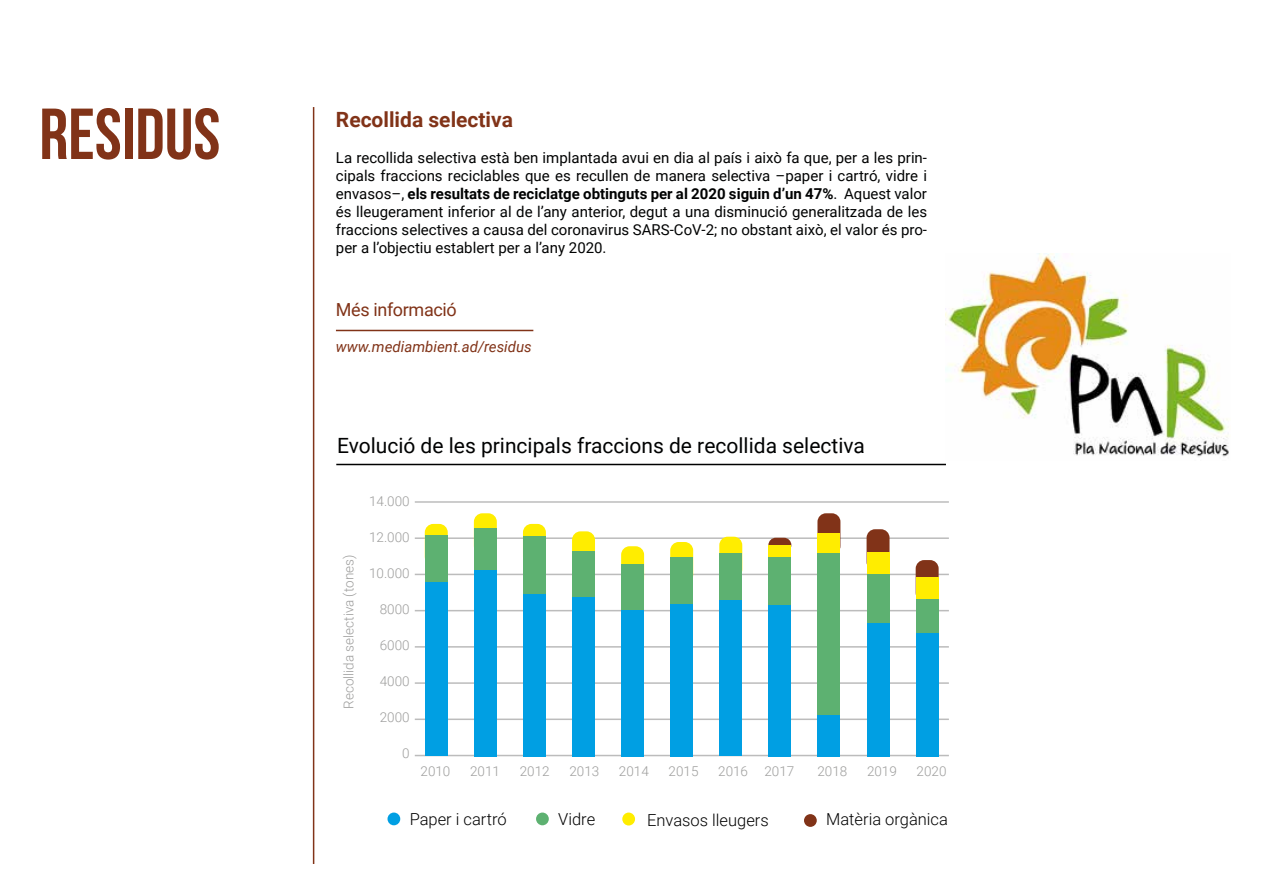
<style>
.page{position:relative;width:1263px;height:893px;background:#fff}
.page>*{position:absolute;margin:0;border:0;box-sizing:border-box;transform-origin:0 0}
.t1{font:72px "Bebas Neue";color:#813318}
.t2{font:21px "Roboto";color:#010202}
.t3{font:700 21px "Roboto";color:#813318}
.t4{font:18px "Roboto";letter-spacing:-.02em;color:#813318}
.t5{font:300 16.5px "Roboto";color:#000}
.t6{font:15px/18px "Roboto";color:#010202;text-align:justify}
.t7{font:italic 15px "Roboto";color:#813318}
.t8{font:300 13.5px "Roboto";color:#9d9d9c}
.s1{font-weight:700}
</style>
<div class="page">
<hr style="left:313px;top:107px;width:1px;height:757px;background:#813318">
<hr style="left:336px;top:330px;width:197px;height:1px;background:#813318">
<img style="left:945px;top:254px;width:284px;height:203px">
<hr style="left:415px;top:501px;width:534px;height:2px;background:#bcbcbc">
<hr style="left:415px;top:537px;width:534px;height:2px;background:#bcbcbc">
<hr style="left:415px;top:574px;width:534px;height:1px;background:#bcbcbc">
<hr style="left:415px;top:610px;width:534px;height:1px;background:#bcbcbc">
<hr style="left:415px;top:646px;width:534px;height:2px;background:#bcbcbc">
<hr style="left:415px;top:682px;width:534px;height:2px;background:#bcbcbc">
<hr style="left:415px;top:718px;width:534px;height:2px;background:#bcbcbc">
<hr style="left:415px;top:755px;width:534px;height:1px;background:#bcbcbc">
<div style="left:425px;top:524px;width:23px;height:41px;background:#ffed00;border-radius:9px"></div>
<div style="left:425px;top:569px;width:23px;height:187px;background:#009fe3"></div>
<div style="left:425px;top:536px;width:23px;height:46px;background:#5db171"></div>
<div style="left:474px;top:513px;width:23px;height:41px;background:#ffed00;border-radius:9px"></div>
<div style="left:474px;top:566px;width:23px;height:190px;background:#009fe3"></div>
<div style="left:474px;top:528px;width:23px;height:42px;background:#5db171"></div>
<div style="left:523px;top:524px;width:23px;height:41px;background:#ffed00;border-radius:9px"></div>
<div style="left:523px;top:590px;width:23px;height:166px;background:#009fe3"></div>
<div style="left:523px;top:537px;width:23px;height:57px;background:#5db171"></div>
<div style="left:572px;top:531px;width:23px;height:42px;background:#ffed00;border-radius:9px"></div>
<div style="left:572px;top:589px;width:23px;height:167px;background:#009fe3"></div>
<div style="left:572px;top:551px;width:23px;height:46px;background:#5db171"></div>
<div style="left:621px;top:546px;width:23px;height:41px;background:#ffed00;border-radius:9px"></div>
<div style="left:621px;top:605px;width:23px;height:151px;background:#009fe3"></div>
<div style="left:621px;top:564px;width:23px;height:46px;background:#5db171"></div>
<div style="left:670px;top:542px;width:23px;height:41px;background:#ffed00;border-radius:9px"></div>
<div style="left:670px;top:600px;width:23px;height:156px;background:#009fe3"></div>
<div style="left:670px;top:557px;width:23px;height:46px;background:#5db171"></div>
<div style="left:719px;top:537px;width:23px;height:41px;background:#ffed00;border-radius:9px"></div>
<div style="left:719px;top:595px;width:23px;height:161px;background:#009fe3"></div>
<div style="left:719px;top:553px;width:23px;height:47px;background:#5db171"></div>
<svg style="left:768px;top:538px;width:23px;height:14px"></svg>
<div style="left:768px;top:605px;width:23px;height:151px;background:#009fe3"></div>
<div style="left:768px;top:557px;width:23px;height:48px;background:#5db171"></div>
<div style="left:768px;top:546px;width:23px;height:11px;background:#ffed00"></div>
<div style="left:817px;top:513px;width:23px;height:41px;background:#813318;border-radius:9px"></div>
<div style="left:817px;top:715px;width:23px;height:41px;background:#009fe3"></div>
<div style="left:817px;top:552px;width:23px;height:163px;background:#5db171"></div>
<div style="left:817px;top:533px;width:23px;height:19px;background:#ffed00"></div>
<div style="left:866px;top:529px;width:23px;height:41px;background:#813318;border-radius:9px"></div>
<div style="left:866px;top:623px;width:23px;height:133px;background:#009fe3"></div>
<div style="left:866px;top:573px;width:23px;height:50px;background:#5db171"></div>
<div style="left:866px;top:552px;width:23px;height:21px;background:#ffed00"></div>
<div style="left:916px;top:560px;width:23px;height:41px;background:#813318;border-radius:9px"></div>
<div style="left:916px;top:623px;width:23px;height:133px;background:#009fe3"></div>
<div style="left:916px;top:591px;width:23px;height:41px;background:#5db171"></div>
<div style="left:916px;top:577px;width:23px;height:22px;background:#ffed00"></div>
<div style="left:387px;top:812px;width:13px;height:13px;background:#009fe3;border-radius:50%"></div>
<div style="left:622px;top:812px;width:13px;height:13px;background:#ffed00;border-radius:50%"></div>
<div style="left:536px;top:812px;width:13px;height:13px;background:#5db171;border-radius:50%"></div>
<div style="left:804px;top:814px;width:13px;height:13px;background:#813318;border-radius:50%"></div>
<hr style="left:336px;top:464px;width:610px;height:1px;background:#000">
<h1 class="t1" style="left:39px;top:95px;width:183px">RESIDUS</h1>
<h2 class="t3" style="left:336px;top:105px;width:179px">Recollida selectiva</h2>
<p class="t6" style="left:336px;top:148px;width:593px">La recollida selectiva està ben implantada avui en dia al país i això fa que, per a les prin&shy;cipals fraccions reciclables que es recullen de manera selectiva –paper i cartró, vidre i envasos–, <span class="s1">els resultats de reciclatge obtinguts per al 2020 siguin d’un 47%</span>. Aquest valor és lleugerament inferior al de l’any anterior, degut a una disminució generalitzada de les fraccions selectives a causa del coronavirus SARS-CoV-2; no obstant això, el valor és pro&shy;per a l’objectiu establert per a l’any 2020.</p>
<p class="t4" style="left:336px;top:297px;width:122px">Més informació</p>
<p class="t7" style="left:336px;top:336px;width:197px">www.mediambient.ad/residus</p>
<h2 class="t2" style="left:337px;top:430px;width:529px">Evolució de les principals fraccions de recollida selectiva</h2>
<p class="t8" style="left:369px;top:491px;width:42px">14.000</p>
<p class="t8" style="left:369px;top:527px;width:42px">12.000</p>
<p class="t8" style="left:369px;top:563px;width:42px">10.000</p>
<p class="t8" style="left:380px;top:599px;width:31px">8000</p>
<p class="t8" style="left:380px;top:635px;width:31px">6000</p>
<p class="t8" style="left:380px;top:671px;width:31px">4000</p>
<p class="t8" style="left:380px;top:707px;width:31px">2000</p>
<p class="t8" style="left:402px;top:743px;width:9px">0</p>
<p class="t8" style="left:421px;top:761px;width:31px">2010</p>
<p class="t8" style="left:470px;top:761px;width:31px">2011</p>
<p class="t8" style="left:520px;top:761px;width:31px">2012</p>
<p class="t8" style="left:569px;top:761px;width:31px">2013</p>
<p class="t8" style="left:619px;top:761px;width:31px">2014</p>
<p class="t8" style="left:668px;top:761px;width:31px">2015</p>
<p class="t8" style="left:718px;top:761px;width:78px">2016 2017</p>
<p class="t8" style="left:817px;top:761px;width:31px">2018</p>
<p class="t8" style="left:867px;top:761px;width:31px">2019</p>
<p class="t8" style="left:916px;top:761px;width:31px">2020</p>
<p class="t5" style="left:410px;top:808px;width:99px">Paper i cartró</p>
<p class="t5" style="left:558px;top:808px;width:38px">Vidre</p>
<p class="t5" style="left:647px;top:808px;width:123px">Envasos lleugers</p>
<p class="t5" style="left:826px;top:807px;width:123px">Matèria orgànica</p>
<p class="t8" style="left:339px;top:709px;width:155px;rotate:-90deg">Recollida selectiva (tones)</p>
</div>
